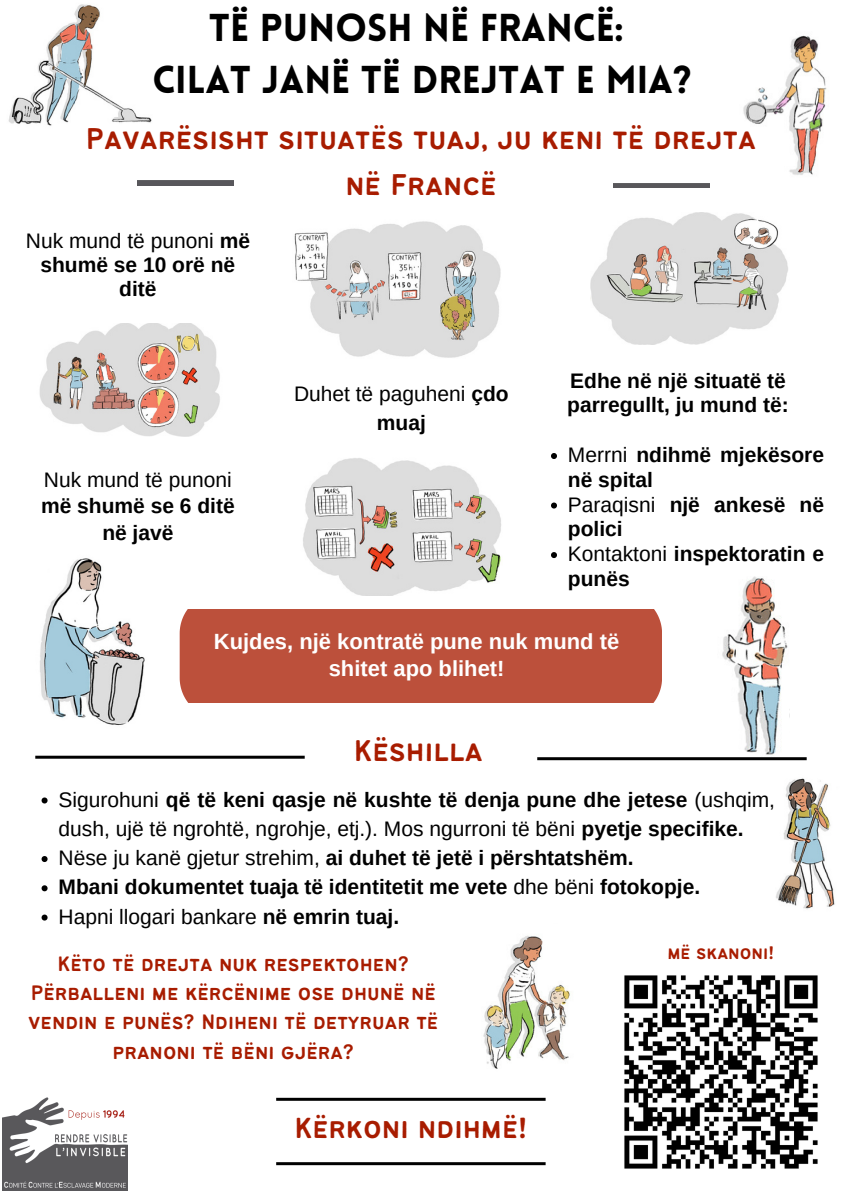
<style>
.page{position:relative;width:842px;height:1191px;background:#fff}
.page>*{position:absolute;margin:0;border:0;box-sizing:border-box;transform-origin:0 0}
.t1{font:900 38px/51.8px "Lovelo";color:#000;text-align:center}
.t2{font:33px/45.8px "Bantayog";color:#a81c00;text-align:center}
.t3{font:32px "Bantayog";color:#a81c00}
.t4{font:23px/29.2px "Bantayog";color:#a81c00;text-align:center}
.t5{font:700 22px/27.3px "Arimo";color:#fff;text-align:center}
.t6{font:700 21px/24.8px "Arimo";color:#000}
.t7{font:21px/29.2px "Arimo";color:#000}
.t8{font:20px "Bantayog";color:#a81c00}
.s1{font-weight:400}
.s2{font-weight:700}
</style>
<div class="page">
<img style="left:8px;top:4px;width:144px;height:122px">
<img style="left:40px;top:558px;width:105px;height:168px">
<img style="left:294px;top:221px;width:207px;height:137px">
<img style="left:722px;top:576px;width:66px;height:179px">
<img style="left:483px;top:935px;width:87px;height:134px">
<img style="left:776px;top:778px;width:59px;height:132px">
<img style="left:743px;top:35px;width:84px;height:140px">
<img style="left:303px;top:458px;width:198px;height:138px">
<img style="left:39px;top:323px;width:181px;height:113px">
<img style="left:614px;top:183px;width:95px;height:5px">
<img style="left:3px;top:1097px;width:124px;height:93px">
<div style="left:180px;top:609px;width:482px;height:93px;background:#bc503b"></div>
<hr style="left:537px;top:757px;width:270px;height:3px;background:#000">
<hr style="left:35px;top:755px;width:270px;height:3px;background:#000">
<hr style="left:276px;top:1161px;width:270px;height:3px;background:#000">
<hr style="left:276px;top:1097px;width:270px;height:3px;background:#000">
<img style="left:138px;top:181px;width:95px;height:4px">
<img style="left:591px;top:212px;width:197px;height:132px">
<img style="left:624px;top:975px;width:194px;height:194px">
<svg style="left:42px;top:797px;width:6px;height:6px"></svg>
<svg style="left:42px;top:856px;width:6px;height:6px"></svg>
<svg style="left:42px;top:885px;width:6px;height:6px"></svg>
<svg style="left:42px;top:914px;width:6px;height:6px"></svg>
<svg style="left:551px;top:453px;width:6px;height:6px"></svg>
<svg style="left:551px;top:502px;width:6px;height:6px"></svg>
<svg style="left:551px;top:552px;width:6px;height:6px"></svg>
<h4 class="t1" style="left:152px;top:5px;width:540px">TË PUNOSH NË FRANCË:<br>CILAT JANË TË DREJTAT E MIA?</h4>
<p class="t2" style="left:86px;top:118px;width:672px">Pavarësisht situatës tuaj, ju keni të drejta në Francë</p>
<p class="t6" style="left:26px;top:228px;width:226px;line-height:24px;text-align:center"><span class="s1">Nuk mund të punoni</span> më shumë se 10 orë në ditë</p>
<h4 class="t6" style="left:41px;top:466px;width:195px;line-height:26.2px;text-align:center"><span class="s1">Nuk mund të punoni </span>më shumë se 6 ditë në javë</h4>
<h4 class="t7" style="left:294px;top:379px;width:216px;text-align:center">Duhet të paguheni <span class="s2">çdo muaj</span></h4>
<h3 class="t6" style="left:567px;top:368px;width:223px">Edhe në një situatë të parregullt, ju mund të:</h3>
<p class="t6" style="left:568px;top:442px;width:258px"><span class="s1">Merrni</span> ndihmë mjekësore në spital</p>
<p class="t6" style="left:568px;top:492px;width:258px"><span class="s1">Paraqisni</span> një ankesë në polici</p>
<p class="t6" style="left:568px;top:541px;width:258px"><span class="s1">Kontaktoni</span> inspektoratin e punës</p>
<h1 class="t5" style="left:214px;top:627px;width:407px">Kujdes, një kontratë pune nuk mund të shitet apo blihet!</h1>
<h2 class="t2" style="left:354px;top:729px;width:130px">Këshilla</h2>
<p class="t7" style="left:59px;top:784px;width:718px">Sigurohuni <span class="s2">që të keni qasje në kushte të denja pune dhe jetese</span> (ushqim, dush, ujë të ngrohtë, ngrohje, etj.). Mos ngurroni të bëni <span class="s2">pyetje specifike.</span></p>
<p class="t6" style="left:59px;top:845px;width:577px"><span class="s1">Nëse ju kanë gjetur strehim,</span> ai duhet të jetë i përshtatshëm.</p>
<p class="t6" style="left:59px;top:874px;width:643px">Mbani dokumentet tuaja të identitetit me vete <span class="s1">dhe bëni</span> fotokopje.</p>
<p class="t7" style="left:59px;top:901px;width:342px">Hapni llogari bankare <span class="s2">në emrin tuaj.</span></p>
<p class="t4" style="left:28px;top:950px;width:412px">Këto të drejta nuk respektohen?<br>Përballeni me kërcënime ose dhunë në vendin e punës? Ndiheni të detyruar të pranoni të bëni gjëra?</p>
<p class="t3" style="left:295px;top:1115px;width:234px">Kërkoni ndihmë!</p>
<p class="t8" style="left:667px;top:944px;width:108px">më skanoni!</p>
</div>
